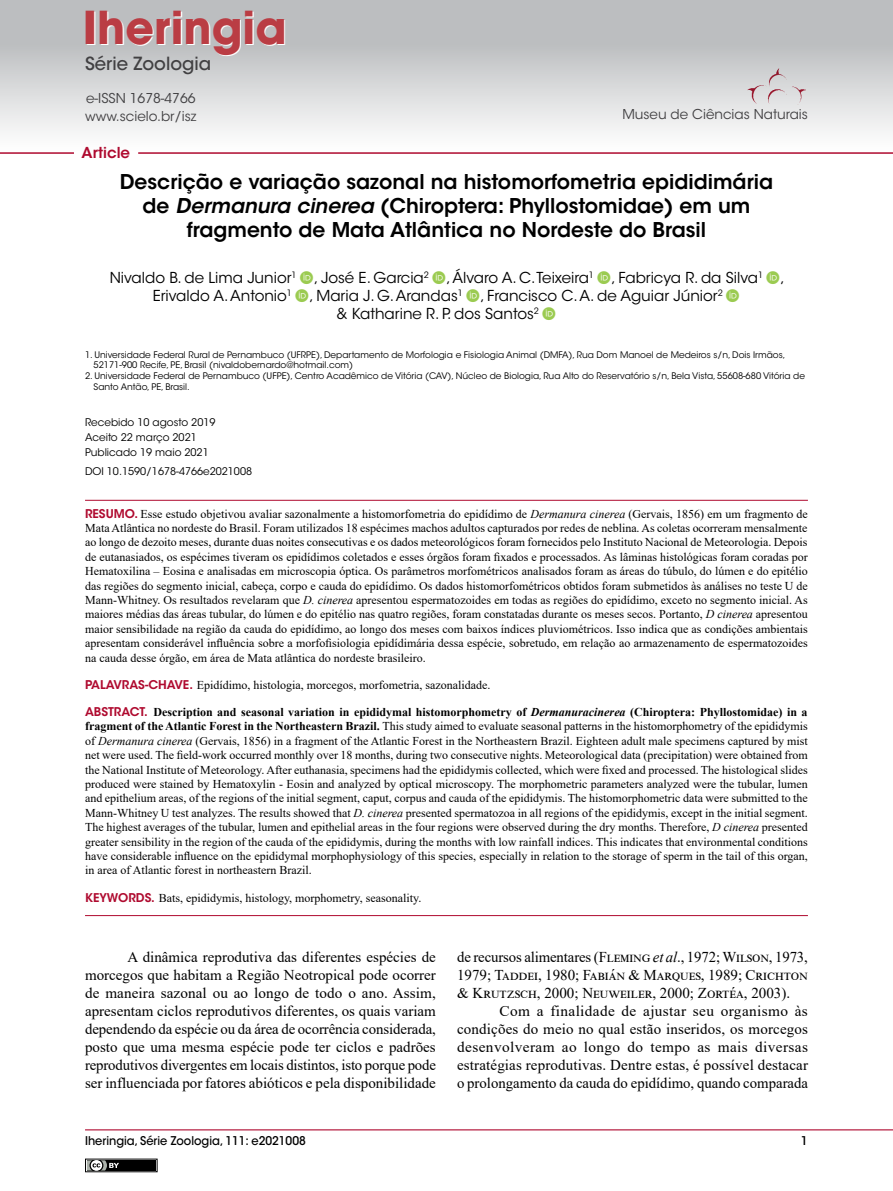
<style>
.page{position:relative;width:893px;height:1191px;background:#fff}
.page>*{position:absolute;margin:0;border:0;box-sizing:border-box;transform-origin:0 0}
.t1{font:700 45px "ITC Avant Garde Std";color:#ba3d44}
.t2{font:600 20.25px/24px "ITC Avant Garde Std";color:#000;text-align:center}
.t3{font:500 18px "ITC Avant Garde Std";color:#414042}
.t4{font:15px/18px "Times New Roman";color:#000;text-align:justify}
.t5{font:15px "ITC Avant Garde Std";color:#000}
.t6{font:600 15px "ITC Avant Garde Std";color:#af0a2f}
.t7{font:13.5px "ITC Avant Garde Std";color:#414042}
.t8{font:12px/14.4px "Times New Roman";color:#000;text-align:justify}
.t9{font:500 12px "ITC Avant Garde Std";color:#000;scale:.95 1}
.t10{font:500 12px "ITC Avant Garde Std";color:#000}
.t11{font:10.5px/15px "ITC Avant Garde Std";color:#000}
.t12{font:9px/10.8px "ITC Avant Garde Std";color:#000}
.s1{font-style:italic}
.s2{font-family:"ITC Avant Garde Std";font-weight:600;color:#af0a2f}
.s3{font-weight:700}
.s4{font-weight:700;font-style:italic}
</style>
<div class="page">
<hr style="left:85px;top:1129px;width:808px;height:1px;background:#af0a2f">
<div style="left:85px;top:1158px;width:73px;height:14px;border:1px solid #000"></div>
<div style="left:87px;top:1160px;width:69px;height:10px;background:#000"></div>
<svg style="left:87px;top:1160px;width:32px;height:10px"></svg>
<div style="left:0;top:0;width:893px;height:151px;background:linear-gradient(to bottom,#aeb0b3,#fbfbfb)"></div>
<img style="left:747px;top:67px;width:61px;height:38px">
<hr style="left:0;top:152px;width:74px;height:2px;background:#af0a2f">
<hr style="left:138px;top:152px;width:755px;height:2px;background:#af0a2f">
<hr style="left:85px;top:500px;width:723px;height:1px;background:#af0a2f">
<hr style="left:85px;top:915px;width:723px;height:1px;background:#af0a2f">
<h1 class="t1" style="left:83px;top:-2px;width:205px">Iheringia</h1>
<h3 class="t3" style="left:85px;top:52px;width:128px">Série Zoologia</h3>
<p class="t7" style="left:85px;top:107px;width:113px">www.scielo.br/isz</p>
<p class="t7" style="left:622px;top:106px;width:187px">Museu de Ciências Naturais</p>
<p class="t7" style="left:86px;top:90px;width:111px">e-ISSN 1678-4766</p>
<p class="t6" style="left:82px;top:143px;width:50px">Article</p>
<h2 class="t2" style="left:120px;top:170px;width:655px">Descrição e variação sazonal na histomorfometria epididimária de <span class="s1">Dermanura cinerea</span> (Chiroptera: Phyllostomidae) em um fragmento de Mata Atlântica no Nordeste do Brasil</h2>
<p class="t5" style="left:110px;top:268px;width:677px">Nivaldo B. de Lima Junior<sup>1</sup> , José E. Garcia<sup>2</sup> , Álvaro A. C. Teixeira<sup>1</sup> , Fabricya R. da Silva<sup>1</sup> ,</p>
<p class="t5" style="left:153px;top:286px;width:572px">Erivaldo A. Antonio<sup>1</sup> , Maria J. G. Arandas<sup>1</sup> , Francisco C. A. de Aguiar Júnior<sup>2</sup></p>
<p class="t5" style="left:337px;top:304px;width:204px">&amp; Katharine R. P. dos Santos<sup>2</sup></p>
<p class="t12" style="left:94px;top:349px;width:693px;text-indent:-9px">1. Universidade Federal Rural de Pernambuco (UFRPE), Departamento de Morfologia e Fisiologia Animal (DMFA), Rua Dom Manoel de Medeiros s/n, Dois Irmãos,<br>52171-900 Recife, PE, Brasil (nivaldobernardo@hotmail.com)</p>
<p class="t12" style="left:94px;top:370px;width:713px;text-indent:-9px">2. Universidade Federal de Pernambuco (UFPE), Centro Acadêmico de Vitória (CAV), Núcleo de Biologia, Rua Alto do Reservatório s/n, Bela Vista, 55608-680 Vitória de<br>Santo Antão, PE, Brasil.</p>
<p class="t11" style="left:85px;top:415px;width:132px">Recebido 10 agosto 2019<br>Aceito 22 março 2021<br>Publicado 19 maio 2021</p>
<p class="t11" style="left:85px;top:464px;width:169px">DOI 10.1590/1678-4766e2021008</p>
<p class="t8" style="left:85px;top:506px;width:724px"><span class="s2">RESUMO.</span> Esse estudo objetivou avaliar sazonalmente a histomorfometria do epidídimo de <span class="s1">Dermanura cinerea</span> (Gervais, 1856) em um fragmento de Mata Atlântica no nordeste do Brasil. Foram utilizados 18 espécimes machos adultos capturados por redes de neblina. As coletas ocorreram mensalmente ao longo de dezoito meses, durante duas noites consecutivas e os dados meteorológicos foram fornecidos pelo Instituto Nacional de Meteorologia. Depois de eutanasiados, os espécimes tiveram os epidídimos coletados e esses órgãos foram fixados e processados. As lâminas histológicas foram coradas por Hematoxilina – Eosina e analisadas em microscopia óptica. Os parâmetros morfométricos analisados foram as áreas do túbulo, do lúmen e do epitélio das regiões do segmento inicial, cabeça, corpo e cauda do epidídimo. Os dados histomorfométricos obtidos foram submetidos às análises no teste U de Mann-Whitney. Os resultados revelaram que <span class="s1">D. cinerea</span> apresentou espermatozoides em todas as regiões do epidídimo, exceto no segmento inicial. As maiores médias das áreas tubular, do lúmen e do epitélio nas quatro regiões, foram constatadas durante os meses secos. Portanto, <span class="s1">D cinerea</span> apresentou maior sensibilidade na região da cauda do epidídimo, ao longo dos meses com baixos índices pluviométricos. Isso indica que as condições ambientais apresentam considerável influência sobre a morfofisiologia epidídimária dessa espécie, sobretudo, em relação ao armazenamento de espermatozoides na cauda desse órgão, em área de Mata atlântica do nordeste brasileiro.</p>
<p class="t8" style="left:85px;top:677px;width:407px"><span class="s2">PALAVRAS-CHAVE.</span> Epidídimo, histologia, morcegos, morfometria, sazonalidade.</p>
<p class="t8" style="left:85px;top:704px;width:724px"><span class="s2">ABSTRACT.</span> <span class="s3">Description and seasonal variation in epididymal histomorphometry of</span> <span class="s4">Dermanuracinerea</span> <span class="s3">(Chiroptera: Phyllostomidae) in a fragment of the Atlantic Forest in the Northeastern Brazil.</span> This study aimed to evaluate seasonal patterns in the histomorphometry of the epididymis of <span class="s1">Dermanura cinerea</span> (Gervais, 1856) in a fragment of the Atlantic Forest in the Northeastern Brazil. Eighteen adult male specimens captured by mist net were used. The field-work occurred monthly over 18 months, during two consecutive nights. Meteorological data (precipitation) were obtained from the National Institute of Meteorology. After euthanasia, specimens had the epididymis collected, which were fixed and processed. The histological slides produced were stained by Hematoxylin - Eosin and analyzed by optical microscopy. The morphometric parameters analyzed were the tubular, lumen and epithelium areas, of the regions of the initial segment, caput, corpus and cauda of the epididymis. The histomorphometric data were submitted to the Mann-Whitney U test analyzes. The results showed that <span class="s1">D. cinerea</span> presented spermatozoa in all regions of the epididymis, except in the initial segment.<br>The highest averages of the tubular, lumen and epithelial areas in the four regions were observed during the dry months. Therefore, <span class="s1">D cinerea</span> presented greater sensibility in the region of the cauda of the epididymis, during the months with low rainfall indices. This indicates that environmental conditions have considerable influence on the epididymal morphophysiology of this species, especially in relation to the storage of sperm in the tail of this organ, in area of Atlantic forest in northeastern Brazil.</p>
<p class="t8" style="left:85px;top:890px;width:338px"><span class="s2">KEYWORDS.</span> Bats, epididymis, histology, morphometry, seasonality.</p>
<p class="t4" style="left:85px;top:947px;width:352px;text-indent:43px">A dinâmica reprodutiva das diferentes espécies de morcegos que habitam a Região Neotropical pode ocorrer de maneira sazonal ou ao longo de todo o ano. Assim, apresentam ciclos reprodutivos diferentes, os quais variam dependendo da espécie ou da área de ocorrência considerada, posto que uma mesma espécie pode ter ciclos e padrões reprodutivos divergentes em locais distintos, isto porque pode ser influenciada por fatores abióticos e pela disponibilidade</p>
<p class="t4" style="left:457px;top:947px;width:352px">de recursos alimentares (Fleming <span class="s1">et al</span>., 1972; Wilson, 1973, 1979; Taddei, 1980; Fabián &amp; Marques, 1989; Crichton &amp; Krutzsch, 2000; Neuweiler, 2000; Zortéa, 2003).</p>
<p class="t4" style="left:457px;top:1001px;width:352px;text-indent:43px">Com a finalidade de ajustar seu organismo às condições do meio no qual estão inseridos, os morcegos desenvolveram ao longo do tempo as mais diversas estratégias reprodutivas. Dentre estas, é possível destacar o prolongamento da cauda do epidídimo, quando comparada</p>
<p class="t9" style="left:85px;top:1133px;width:234px">Iheringia, Série Zoologia, 111: e2021008</p>
<p class="t10" style="left:801px;top:1132px;width:9px">1</p>
</div>
